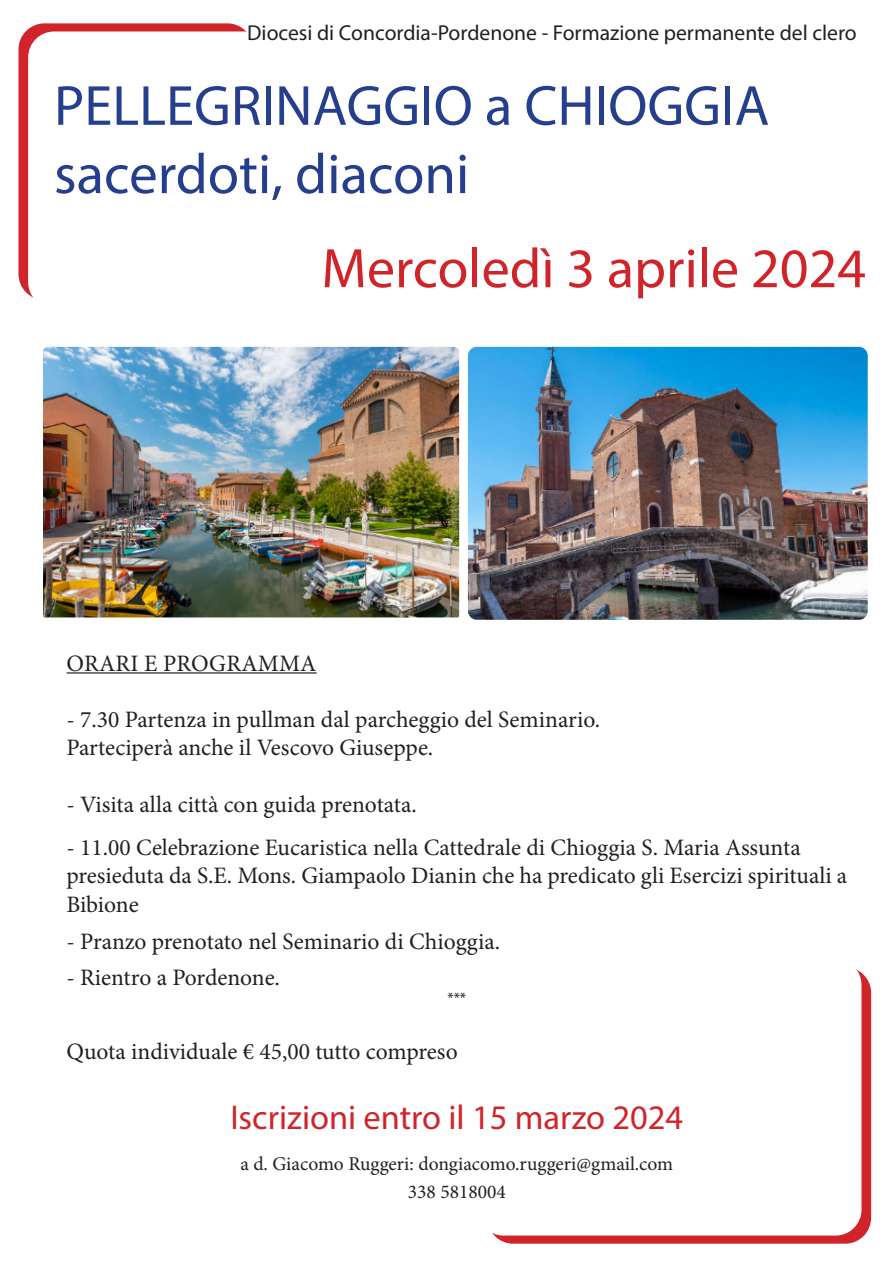
<style>
.page{position:relative;width:893px;height:1263px;background:#fff}
.page>*{position:absolute;margin:0;border:0;box-sizing:border-box;transform-origin:0 0}
.t1{font:56.85px "Myriad Pro";color:#253f8e}
.t2{font:56.1px "Myriad Pro";color:#d1232a}
.t3{font:34.5px "Myriad Pro";color:#d1232a}
.t4{font:23.55px/28.2px "Minion Pro";color:#231f20}
.t5{font:21.6px "Myriad Pro";color:#231f20}
.t6{font:19.5px "Minion Pro";color:#231f20}
.t7{font:15.15px "Myriad Pro";color:#231f20}
</style>
<div class="page">
<div style="left:19px;top:23px;width:234px;height:277px;background:#d1232a;border-radius:26px"></div>
<div style="left:28px;top:31px;width:384px;height:277px;background:#fff;border-radius:26px"></div>
<div style="left:487px;top:967px;width:384px;height:277px;background:#d1232a;border-radius:26px"></div>
<div style="left:478px;top:959px;width:383px;height:276px;background:#fff;border-radius:26px"></div>
<img style="left:43px;top:347px;width:416px;height:270px">
<img style="left:468px;top:347px;width:400px;height:273px">
<hr style="left:67px;top:672px;width:250px;height:1px;background:#231f20">
<p class="t5" style="left:247px;top:19px;width:611px">Diocesi di Concordia-Pordenone - Formazione permanente del clero</p>
<p class="t1" style="left:54px;top:71px;width:717px">PELLEGRINAGGIO a CHIOGGIA</p>
<p class="t1" style="left:54px;top:139px;width:417px">sacerdoti, diaconi</p>
<p class="t2" style="left:321px;top:234px;width:546px">Mercoledì 3 aprile 2024</p>
<p class="t4" style="left:67px;top:649px;width:252px">ORARI E PROGRAMMA</p>
<p class="t4" style="left:66px;top:706px;width:535px">- 7.30 Partenza in pullman dal parcheggio del Seminario.</p>
<p class="t4" style="left:66px;top:734px;width:368px">Parteciperà anche il Vescovo Giuseppe.</p>
<p class="t4" style="left:66px;top:790px;width:352px">- Visita alla città con guida prenotata.</p>
<p class="t4" style="left:66px;top:833px;width:736px">- 11.00 Celebrazione Eucaristica nella Cattedrale di Chioggia S. Maria Assunta</p>
<p class="t4" style="left:66px;top:862px;width:782px">presieduta da S.E. Mons. Giampaolo Dianin che ha predicato gli Esercizi spirituali a<br>Bibione</p>
<p class="t4" style="left:66px;top:927px;width:435px">- Pranzo prenotato nel Seminario di Chioggia.</p>
<p class="t4" style="left:66px;top:963px;width:215px">- Rientro a Pordenone.</p>
<p class="t7" style="left:447px;top:988px;width:20px">***</p>
<p class="t4" style="left:66px;top:1038px;width:393px">Quota individuale € 45,00 tutto compreso</p>
<p class="t3" style="left:230px;top:1096px;width:454px">Iscrizioni entro il 15 marzo 2024</p>
<p class="t6" style="left:240px;top:1150px;width:434px">a d. Giacomo Ruggeri: dongiacomo.ruggeri@gmail.com</p>
<p class="t6" style="left:408px;top:1179px;width:100px">338 5818004</p>
</div>
